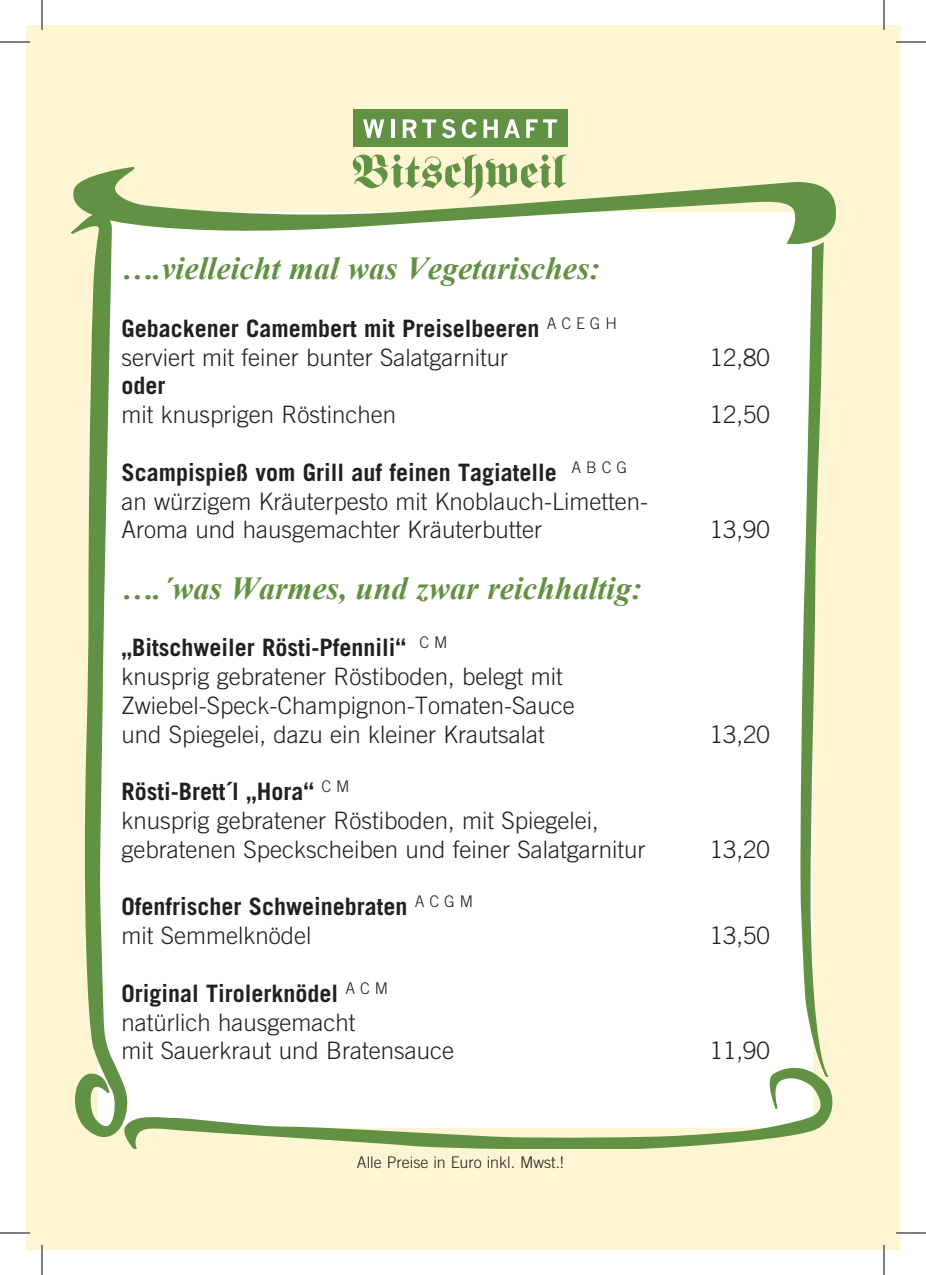
<style>
.page{position:relative;width:926px;height:1275px;background:#fff}
.page>*{position:absolute;margin:0;border:0;box-sizing:border-box;transform-origin:0 0}
.t1{font:italic 700 32px "Times New Roman";color:#629142}
.t2{font:300 24px/28.8px "Trade Gothic";color:#231f20}
.t3{font:700 24px/28.8px "Trade Gothic";color:#231f20}
.t4{font:300 16px "Trade Gothic";color:#231f20}
.s1{font-weight:700}
.s2{font-weight:300}
</style>
<div class="page">
<div style="left:868px;top:25px;width:33px;height:1225px;background:#fef5d2"></div>
<div style="left:26px;top:25px;width:872px;height:1225px;background:#fef5d2"></div>
<div style="left:99px;top:212px;width:714px;height:915px;background:#fff"></div>
<svg style="left:353px;top:154px;width:213px;height:13px"></svg>
<div style="left:353px;top:109px;width:214px;height:38px;background:#619143"></div>
<svg style="left:363px;top:119px;width:21px;height:19px"></svg>
<hr style="left:391px;top:119px;width:3px;height:19px;background:#fff">
<svg style="left:403px;top:119px;width:33px;height:19px"></svg>
<svg style="left:442px;top:119px;width:13px;height:19px"></svg>
<svg style="left:462px;top:119px;width:15px;height:19px"></svg>
<svg style="left:483px;top:119px;width:15px;height:19px"></svg>
<svg style="left:504px;top:119px;width:16px;height:19px"></svg>
<svg style="left:526px;top:119px;width:31px;height:19px"></svg>
<svg style="left:73px;top:167px;width:763px;height:77px"></svg>
<svg style="left:71px;top:206px;width:57px;height:932px"></svg>
<svg style="left:800px;top:241px;width:30px;height:824px"></svg>
<svg style="left:117px;top:1065px;width:716px;height:83px"></svg>
<hr style="left:0;top:41px;width:30px;height:2px;background:#fff">
<hr style="left:896px;top:41px;width:30px;height:2px;background:#fff">
<hr style="left:0;top:1231px;width:30px;height:3px;background:#fff">
<hr style="left:896px;top:1231px;width:30px;height:3px;background:#fff">
<hr style="left:41px;top:0;width:2px;height:30px;background:#fff">
<hr style="left:41px;top:1245px;width:2px;height:30px;background:#fff">
<hr style="left:883px;top:0;width:2px;height:30px;background:#fff">
<hr style="left:883px;top:1245px;width:2px;height:30px;background:#fff">
<hr style="left:0;top:42px;width:30px;height:1px;background:#000">
<hr style="left:896px;top:42px;width:30px;height:1px;background:#000">
<hr style="left:0;top:1232px;width:30px;height:1px;background:#000">
<hr style="left:896px;top:1232px;width:30px;height:1px;background:#000">
<hr style="left:42px;top:0;width:1px;height:30px;background:#000">
<hr style="left:42px;top:1245px;width:1px;height:30px;background:#000">
<hr style="left:884px;top:0;width:1px;height:30px;background:#000">
<hr style="left:884px;top:1245px;width:1px;height:30px;background:#000">
<h1 class="t1" style="left:121px;top:246px;width:480px">….vielleicht mal was Vegetarisches:</h1>
<p class="t2" style="left:121px;top:313px;width:497px"><span class="s1">Gebackener Camembert mit Preiselbeeren</span> <sup>A</sup> <sup>C</sup> <sup>E</sup> <sup>G</sup> <sup>H </sup>serviert mit feiner bunter Salatgarnitur</p>
<p class="t2" style="left:710px;top:342px;width:62px">12,80</p>
<p class="t3" style="left:121px;top:371px;width:45px">oder</p>
<p class="t2" style="left:121px;top:400px;width:276px">mit knusprigen Röstinchen</p>
<p class="t2" style="left:710px;top:400px;width:62px">12,50</p>
<p class="t2" style="left:121px;top:457px;width:528px"><span class="s1">Scampispieß vom Grill auf feinen Tagiatelle</span> <sup>A</sup> <sup>B</sup> <sup>C</sup> <sup>G </sup>an würzigem Kräuterpesto mit Knoblauch-Limetten-<br>Aroma und hausgemachter Kräuterbutter</p>
<p class="t2" style="left:710px;top:515px;width:62px">13,90</p>
<h1 class="t1" style="left:121px;top:565px;width:522px">….´was Warmes, und zwar reichhaltig:</h1>
<p class="t2" style="left:121px;top:633px;width:455px"><span class="s1">„Bitschweiler Rösti-Pfennili“</span> <sup>C</sup> <sup>M<br></sup>knusprig gebratener Röstiboden, belegt mit Zwiebel-Speck-Champignon-Tomaten-Sauce und Spiegelei, dazu ein kleiner Krautsalat</p>
<p class="t2" style="left:121px;top:777px;width:526px"><span class="s1">Rösti-Brett´l „Hora“</span> <sup>C</sup> <sup>M<br></sup>knusprig gebratener Röstiboden, mit Spiegelei, gebratenen Speckscheiben und feiner Salatgarnitur</p>
<p class="t3" style="left:121px;top:892px;width:353px">Ofenfrischer Schweinebraten <sup>A</sup> <sup>C</sup> <sup>G</sup> <sup>M </sup><span class="s2">mit Semmelknödel</span></p>
<p class="t2" style="left:121px;top:978px;width:334px"><span class="s1">Original Tirolerknödel</span> <sup>A</sup> <sup>C</sup> <sup>M </sup>natürlich hausgemacht<br>mit Sauerkraut und Bratensauce</p>
<p class="t4" style="left:357px;top:1153px;width:208px">Alle Preise in Euro inkl. Mwst.!</p>
<p class="t2" style="left:710px;top:719px;width:62px">13,20</p>
<p class="t2" style="left:710px;top:834px;width:62px">13,20</p>
<p class="t2" style="left:710px;top:921px;width:62px">13,50</p>
<p class="t2" style="left:710px;top:1036px;width:62px">11,90</p>
</div>
